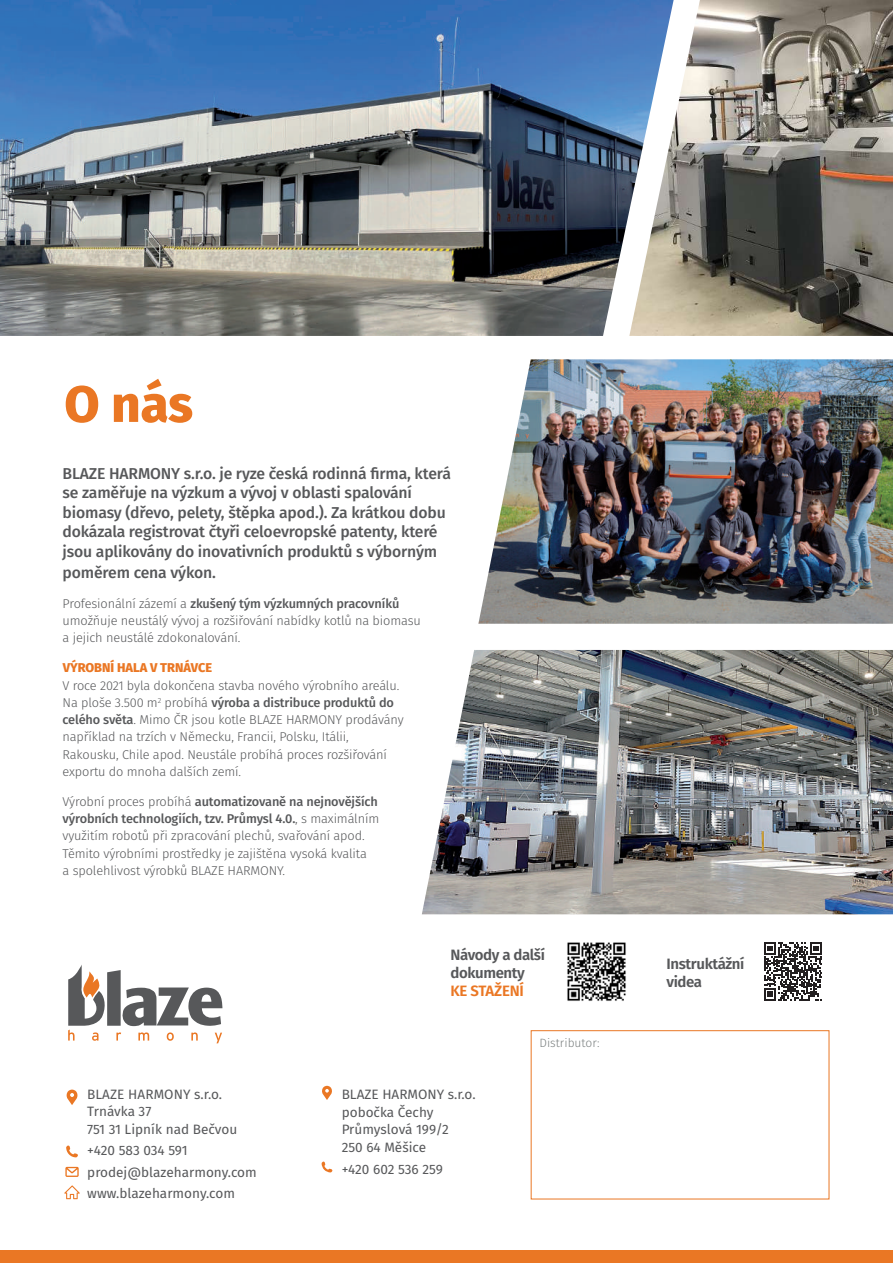
<style>
.page{position:relative;width:893px;height:1263px;background:#fff}
.page>*{position:absolute;margin:0;border:0;box-sizing:border-box;transform-origin:0 0}
.t1{font:800 51px "Fira Sans";color:#ea7724}
.t2{font:500 15.75px/19.5px "Fira Sans";letter-spacing:-.01em;color:#57585a}
.t3{font:600 15px/18px "Fira Sans";letter-spacing:-.025em;color:#57585a}
.t4{font:600 15px "Fira Sans";letter-spacing:-.015em;color:#ea7724}
.t5{font:13.5px/17.7px "Fira Sans";color:#57585a}
.t6{font:300 12.75px/17.2px "Fira Sans";letter-spacing:-.01em;color:#57585a}
.t7{font:800 12.75px "Fira Sans";color:#ea7724}
.t8{font:300 12px "Fira Sans";color:#7b8080}
.s1{font-weight:500}
</style>
<div class="page">
<div style="left:531px;top:1030px;width:298px;height:169px;background:#fff;border:1px solid #ea7724"></div>
<div style="left:0;top:1250px;width:893px;height:13px;background:#ea7724"></div>
<img style="left:567px;top:942px;width:59px;height:59px">
<img style="left:0;top:0;width:629px;height:336px">
<img style="left:422px;top:650px;width:471px;height:264px">
<img style="left:478px;top:359px;width:415px;height:265px">
<img style="left:629px;top:0;width:264px;height:336px">
<svg style="left:66px;top:1089px;width:12px;height:16px"></svg>
<svg style="left:66px;top:1145px;width:12px;height:12px"></svg>
<svg style="left:65px;top:1167px;width:14px;height:10px"></svg>
<svg style="left:64px;top:1185px;width:16px;height:14px"></svg>
<svg style="left:322px;top:1086px;width:10px;height:14px"></svg>
<svg style="left:322px;top:1161px;width:10px;height:11px"></svg>
<svg style="left:68px;top:965px;width:154px;height:78px"></svg>
<svg style="left:764px;top:942px;width:58px;height:58px"></svg>
<h1 class="t1" style="left:64px;top:360px;width:130px">O nás</h1>
<p class="t2" style="left:63px;top:463px;width:390px">BLAZE HARMONY s.r.o. je ryze česká rodinná firma, která se zaměřuje na výzkum a vývoj v oblasti spalování biomasy (dřevo, pelety, štěpka apod.). Za krátkou dobu dokázala registrovat čtyři celoevropské patenty, které jsou aplikovány do inovativních produktů s výborným</p>
<p class="t2" style="left:63px;top:562px;width:155px">poměrem cena výkon.</p>
<p class="t6" style="left:63px;top:595px;width:360px">Profesionální zázemí a <span class="s1">zkušený tým výzkumných pracovníků </span>umožňuje neustálý vývoj a rozšiřování nabídky kotlů na biomasu a jejich neustálé zdokonalování.</p>
<p class="t7" style="left:63px;top:657px;width:151px">VÝROBNÍ HALA V TRNÁVCE</p>
<p class="t6" style="left:63px;top:676px;width:343px">V roce 2021 byla dokončena stavba nového výrobního areálu.<br>Na ploše 3.500 m<sup>2</sup> probíhá <span class="s1">výroba a distribuce produktů do celého světa</span>. Mimo ČR jsou kotle BLAZE HARMONY prodávány například na trzích v Německu, Francii, Polsku, Itálii, Rakousku, Chile apod. Neustále probíhá proces rozšiřování exportu do mnoha dalších zemí.</p>
<p class="t6" style="left:63px;top:793px;width:318px">Výrobní proces probíhá <span class="s1">automatizovaně na nejnovějších výrobních technologiích, tzv. Průmysl 4.0.</span>, s maximálním využitím robotů při zpracování plechů, svařování apod.<br>Těmito výrobními prostředky je zajištěna vysoká kvalita<br>a spolehlivost výrobků BLAZE HARMONY.</p>
<p class="t3" style="left:450px;top:945px;width:96px">Návody a další dokumenty</p>
<p class="t4" style="left:450px;top:979px;width:75px">KE STAŽENÍ</p>
<p class="t5" style="left:87px;top:1084px;width:152px">BLAZE HARMONY s.r.o.<br>Trnávka 37<br>751 31 Lipník nad Bečvou</p>
<p class="t5" style="left:87px;top:1139px;width:171px;line-height:21.5px">+420 583 034 591 prodej@blazeharmony.com www.blazeharmony.com</p>
<p class="t5" style="left:342px;top:1085px;width:135px">BLAZE HARMONY s.r.o. pobočka Čechy<br>Průmyslová 199/2<br>250 64 Měšice</p>
<p class="t5" style="left:342px;top:1159px;width:103px">+420 602 536 259</p>
<p class="t8" style="left:539px;top:1034px;width:61px">Distributor:</p>
<p class="t3" style="left:666px;top:954px;width:80px">Instruktážní videa</p>
</div>
